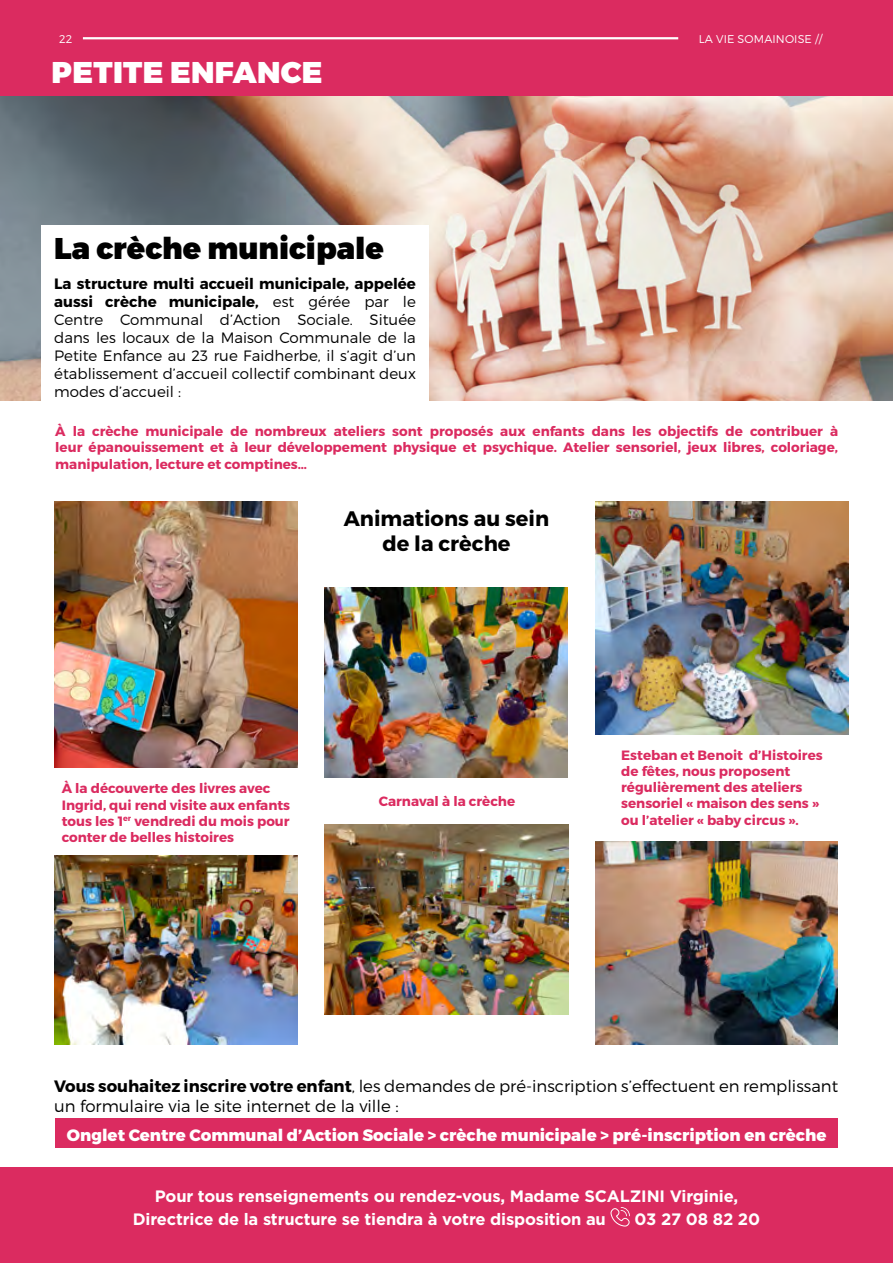
<style>
.page{position:relative;width:893px;height:1263px;background:#fff}
.page>*{position:absolute;margin:0;border:0;box-sizing:border-box;transform-origin:0 0}
.t1{font:900 30px "Montserrat";color:#000}
.t2{font:900 30px "Montserrat";letter-spacing:.01em;color:#fff}
.t3{font:700 21px/25.2px "Montserrat";color:#000;text-align:center}
.t4{font:300 16.5px/19.8px "Montserrat";color:#000}
.t5{font:700 16.5px/22.8px "Gotham";letter-spacing:-.01em;color:#fff}
.t6{font:800 16.5px "Montserrat";color:#fff}
.t7{font:300 15px/18px "Montserrat";color:#000;text-align:justify}
.t8{font:700 13.5px/16.2px "Montserrat";color:#db2b60}
.t9{font:300 11.25px "Montserrat";letter-spacing:.01em;color:#fff}
.s1{font-weight:700}
</style>
<div class="page">
<img style="left:0;top:96px;width:893px;height:304px">
<div style="left:0;top:0;width:893px;height:96px;background:#db2b60"></div>
<div style="left:41px;top:225px;width:388px;height:185px;background:#fff"></div>
<img style="left:54px;top:502px;width:244px;height:265px">
<img style="left:325px;top:588px;width:242px;height:190px">
<img style="left:595px;top:502px;width:253px;height:232px">
<img style="left:54px;top:855px;width:244px;height:190px">
<img style="left:325px;top:825px;width:243px;height:189px">
<img style="left:595px;top:842px;width:243px;height:203px">
<div style="left:0;top:1167px;width:893px;height:96px;background:#db2b60"></div>
<svg style="left:611px;top:1207px;width:19px;height:20px"></svg>
<div style="left:55px;top:1118px;width:783px;height:29px;background:#db2b60"></div>
<hr style="left:83px;top:37px;width:595px;height:2px;background:#fff">
<p class="t9" style="left:59px;top:32px;width:15px">22</p>
<p class="t9" style="left:699px;top:32px;width:125px">LA VIE SOMAINOISE //</p>
<h1 class="t2" style="left:52px;top:53px;width:272px">PETITE ENFANCE</h1>
<h1 class="t1" style="left:54px;top:229px;width:331px">La crèche municipale</h1>
<p class="t7" style="left:54px;top:275px;width:363px"><span class="s1">La structure multi accueil municipale, appelée aussi crèche municipale,</span> est gérée par le Centre Communal d’Action Sociale. Située dans les locaux de la Maison Communale de la Petite Enfance au 23 rue Faidherbe, il s’agit d’un établissement d’accueil collectif combinant deux modes d’accueil :</p>
<p class="t8" style="left:55px;top:423px;width:784px;text-align:justify">À la crèche municipale de nombreux ateliers sont proposés aux enfants dans les objectifs de contribuer à leur épanouissement et à leur développement physique et psychique. Atelier sensoriel, jeux libres, coloriage, manipulation, lecture et comptines…</p>
<h2 class="t3" style="left:344px;top:506px;width:207px">Animations au sein de la crèche</h2>
<p class="t8" style="left:62px;top:781px;width:230px">À la découverte des livres avec<br>Ingrid, qui rend visite aux enfants tous les 1<sup>er</sup> vendredi du mois pour conter de belles histoires</p>
<p class="t8" style="left:379px;top:793px;width:138px">Carnaval à la crèche</p>
<p class="t8" style="left:621px;top:747px;width:203px">Esteban et Benoit d’Histoires de fêtes, nous proposent régulièrement des ateliers sensoriel « maison des sens » ou l’atelier « baby circus ».</p>
<p class="t4" style="left:54px;top:1076px;width:785px"><span class="s1">Vous souhaitez inscrire votre enfant</span>, les demandes de pré-inscription s’effectuent en remplissant un formulaire via le site internet de la ville :</p>
<p class="t6" style="left:67px;top:1124px;width:761px">Onglet Centre Communal d’Action Sociale &gt; crèche municipale &gt; pré-inscription en crèche</p>
<p class="t5" style="left:133px;top:1184px;width:607px;text-indent:22px">Pour tous renseignements ou rendez-vous, Madame SCALZINI Virginie,<br>Directrice de la structure se tiendra à votre disposition au</p>
<p class="t5" style="left:634px;top:1207px;width:127px">03 27 08 82 20</p>
</div>
